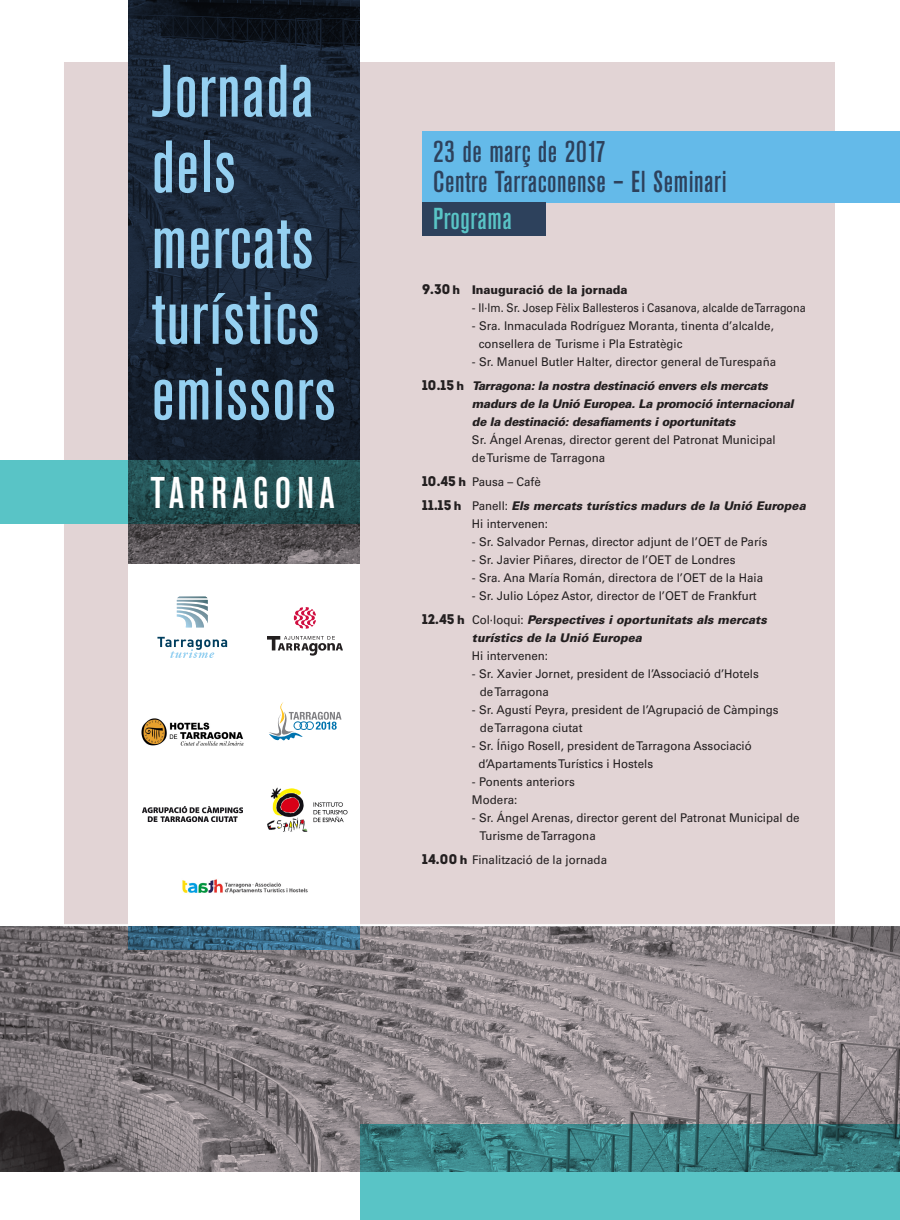
<style>
.page{position:relative;width:900px;height:1220px;background:#fff}
.page>*{position:absolute;margin:0;border:0;box-sizing:border-box;transform-origin:0 0}
.t1{font:500 condensed 73.4px "Akzidenz Grotesk BE";letter-spacing:.02em;color:#95d0f1}
.t2{font:500 condensed 44px "Akzidenz Grotesk BE";letter-spacing:.13em;color:#fff}
.t3{font:500 condensed 30px "Akzidenz Grotesk BE";letter-spacing:.02em;color:#2d415c}
.t4{font:500 condensed 30px "Akzidenz Grotesk BE";letter-spacing:.02em;color:#59c4c6}
.t5{font:12px/18px "Univers";color:#231f20;scale:.96 1}
.t6{font:italic 900 12px "Univers";letter-spacing:-.02em;color:#231f20;scale:.96 1}
.t7{font:italic 900 12px "Univers";color:#231f20;scale:.96 1}
.t8{font:900 12px "Univers";color:#231f20;scale:.96 1}
.s1{font-family:"Intro";font-weight:400;font-size:14px}
.s2{font-family:"Intro";font-weight:400;font-style:normal;font-size:14px}
.s3{font-style:normal}
.s4{font-family:"Intro";font-size:14px}
.s5{font-weight:900}
.s6{font-weight:400;font-style:normal}
</style>
<div class="page">
<div style="left:64px;top:62px;width:771px;height:862px;background:#e2d4d5"></div>
<div style="left:129px;top:564px;width:231px;height:363px;background:#fff"></div>
<div style="left:0;top:460px;width:360px;height:64px;background:#59c4c6"></div>
<div style="left:360px;top:1124px;width:540px;height:96px;background:#59c4c6"></div>
<img style="left:129px;top:0;width:231px;height:564px">
<img style="left:0;top:927px;width:900px;height:245px">
<img style="left:142px;top:806px;width:100px;height:16px">
<img style="left:141px;top:719px;width:102px;height:26px">
<img style="left:267px;top:787px;width:81px;height:45px">
<svg style="left:269px;top:702px;width:73px;height:39px"></svg>
<svg style="left:267px;top:636px;width:76px;height:20px"></svg>
<svg style="left:294px;top:607px;width:22px;height:22px"></svg>
<svg style="left:157px;top:637px;width:70px;height:21px"></svg>
<svg style="left:177px;top:596px;width:31px;height:32px"></svg>
<div style="left:422px;top:131px;width:478px;height:71px;background:#64bae9"></div>
<div style="left:422px;top:202px;width:124px;height:33px;background:#2d415c"></div>
<img style="left:182px;top:879px;width:126px;height:15px">
<p class="t1" style="left:152px;top:51px;width:163px">Jornada</p>
<p class="t1" style="left:152px;top:127px;width:86px">dels</p>
<p class="t1" style="left:152px;top:202px;width:163px">mercats</p>
<p class="t1" style="left:152px;top:278px;width:169px">turístics</p>
<p class="t1" style="left:152px;top:354px;width:186px">emissors</p>
<p class="t2" style="left:151px;top:469px;width:185px">TARRAGONA</p>
<p class="t3" style="left:433px;top:135px;width:174px">23 de març de 2017</p>
<p class="t3" style="left:433px;top:165px;width:295px">Centre Tarraconense – El Seminari</p>
<p class="t4" style="left:433px;top:202px;width:80px">Programa</p>
<p class="t8" style="left:422px;top:283px;width:216px"><span class="s1">9.30</span>h Inauguració de la jornada</p>
<p class="t5" style="left:472px;top:299px;width:349px">- Il·lm. Sr. Josep Fèlix Ballesteros i Casanova, alcalde de Tarragona</p>
<p class="t5" style="left:472px;top:317px;width:316px">- Sra. Inmaculada Rodríguez Moranta, tinenta d’alcalde,</p>
<p class="t5" style="left:479px;top:335px;width:214px">consellera de Turisme i Pla Estratègic</p>
<p class="t5" style="left:472px;top:353px;width:318px">- Sr. Manuel Butler Halter, director general de Turespaña</p>
<p class="t6" style="left:422px;top:379px;width:362px"><span class="s2">10.15</span> <span class="s3">h</span> Tarragona: la nostra destinació envers els mercats</p>
<p class="t6" style="left:472px;top:397px;width:337px">madurs de la Unió Europea. La promoció internacional</p>
<p class="t6" style="left:472px;top:415px;width:276px">de la destinació: desafiaments i oportunitats</p>
<p class="t5" style="left:472px;top:431px;width:318px">Sr. Ángel Arenas, director gerent del Patronat Municipal de Turisme de Tarragona</p>
<p class="t5" style="left:422px;top:473px;width:125px"><span class="s4">10.45</span> <span class="s5">h</span> Pausa – Cafè</p>
<p class="t7" style="left:422px;top:499px;width:401px"><span class="s2">11.15</span> <span class="s3">h</span> <span class="s6">Panell:</span> Els mercats turístics madurs de la Unió Europea</p>
<p class="t5" style="left:472px;top:515px;width:81px">Hi intervenen:</p>
<p class="t5" style="left:472px;top:533px;width:309px">- Sr. Salvador Pernas, director adjunt de l’OET de París</p>
<p class="t5" style="left:472px;top:551px;width:276px">- Sr. Javier Piñares, director de l’OET de Londres</p>
<p class="t5" style="left:472px;top:569px;width:305px">- Sra. Ana María Román, directora de l’OET de la Haia</p>
<p class="t5" style="left:472px;top:587px;width:298px">- Sr. Julio López Astor, director de l’OET de Frankfurt</p>
<p class="t7" style="left:422px;top:613px;width:361px"><span class="s2">12.45</span> <span class="s3">h</span> <span class="s6">Col·loqui:</span> Perspectives i oportunitats als mercats</p>
<p class="t7" style="left:472px;top:631px;width:179px">turístics de la Unió Europea</p>
<p class="t5" style="left:472px;top:647px;width:81px">Hi intervenen:</p>
<p class="t5" style="left:472px;top:665px;width:300px">- Sr. Xavier Jornet, president de l’Associació d’Hotels</p>
<p class="t5" style="left:480px;top:683px;width:74px">de Tarragona</p>
<p class="t5" style="left:472px;top:701px;width:321px">- Sr. Agustí Peyra, president de l’Agrupació de Càmpings</p>
<p class="t5" style="left:480px;top:719px;width:108px">de Tarragona ciutat</p>
<p class="t5" style="left:472px;top:737px;width:293px">- Sr. Íñigo Rosell, president de Tarragona Associació</p>
<p class="t5" style="left:478px;top:755px;width:184px">d’Apartaments Turístics i Hostels</p>
<p class="t5" style="left:472px;top:773px;width:109px">- Ponents anteriors</p>
<p class="t5" style="left:472px;top:791px;width:49px">Modera:</p>
<p class="t5" style="left:480px;top:809px;width:335px;text-indent:-8px">- Sr. Ángel Arenas, director gerent del Patronat Municipal de<br>Turisme de Tarragona</p>
<p class="t5" style="left:422px;top:851px;width:194px"><span class="s4">14.00</span> <span class="s5">h</span> Finalització de la jornada</p>
</div>
